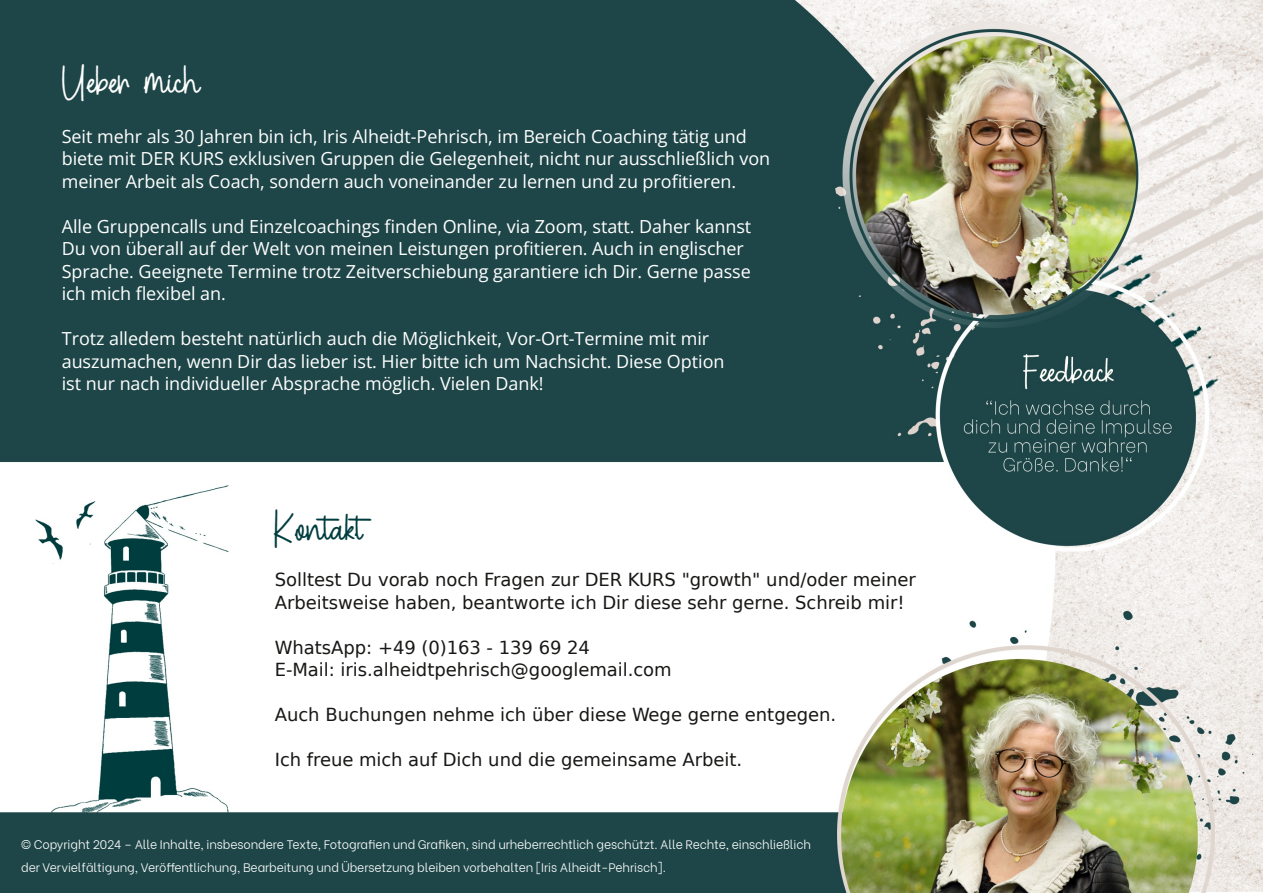
<style>
.page{position:relative;width:1263px;height:893px;background:#fff}
.page>*{position:absolute;margin:0;border:0;box-sizing:border-box;transform-origin:0 0}
.t1{font:45px "Dufanthe";color:#fff}
.t2{font:45px "Dufanthe";color:#003d3e}
.t3{font:18px/22.5px "Open Sans";letter-spacing:-.005em;color:#fff}
.t4{font:18px/22.5px "DejaVu Sans";letter-spacing:-.005em;color:#181715}
.t5{font:300 12.3px/22.5px "Be Vietnam";letter-spacing:-.01em;color:#fff}
</style>
<div class="page">
<img style="left:0;top:0;width:1263px;height:893px">
<h1 class="t1" style="left:62px;top:58px;width:139px">Ueber mich</h1>
<p class="t3" style="left:62px;top:125px;width:710px">Seit mehr als 30 Jahren bin ich, Iris Alheidt-Pehrisch, im Bereich Coaching tätig und biete mit DER KURS exklusiven Gruppen die Gelegenheit, nicht nur ausschließlich von meiner Arbeit als Coach, sondern auch voneinander zu lernen und zu profitieren.</p>
<p class="t3" style="left:62px;top:215px;width:691px">Alle Gruppencalls und Einzelcoachings finden Online, via Zoom, statt. Daher kannst Du von überall auf der Welt von meinen Leistungen profitieren. Auch in englischer Sprache. Geeignete Termine trotz Zeitverschiebung garantiere ich Dir. Gerne passe ich mich flexibel an.</p>
<p class="t3" style="left:62px;top:327px;width:664px">Trotz alledem besteht natürlich auch die Möglichkeit, Vor-Ort-Termine mit mir auszumachen, wenn Dir das lieber ist. Hier bitte ich um Nachsicht. Diese Option ist nur nach individueller Absprache möglich. Vielen Dank!</p>
<h1 class="t2" style="left:273px;top:505px;width:91px">Kontakt</h1>
<p class="t4" style="left:275px;top:569px;width:642px">Solltest Du vorab noch Fragen zur DER KURS "growth" und/oder meiner<br>Arbeitsweise haben, beantworte ich Dir diese sehr gerne. Schreib mir!</p>
<p class="t4" style="left:275px;top:636px;width:398px">WhatsApp: +49 (0)163 - 139 69 24<br>E-Mail: iris.alheidtpehrisch@googlemail.com</p>
<p class="t4" style="left:275px;top:704px;width:563px">Auch Buchungen nehme ich über diese Wege gerne entgegen.</p>
<p class="t4" style="left:275px;top:749px;width:469px">Ich freue mich auf Dich und die gemeinsame Arbeit.</p>
<p class="t5" style="left:21px;top:832px;width:791px">© Copyright 2024 – Alle Inhalte, insbesondere Texte, Fotografien und Grafiken, sind urheberrechtlich geschützt. Alle Rechte, einschließlich der Vervielfältigung, Veröffentlichung, Bearbeitung und Übersetzung bleiben vorbehalten [Iris Alheidt-Pehrisch].</p>
</div>
